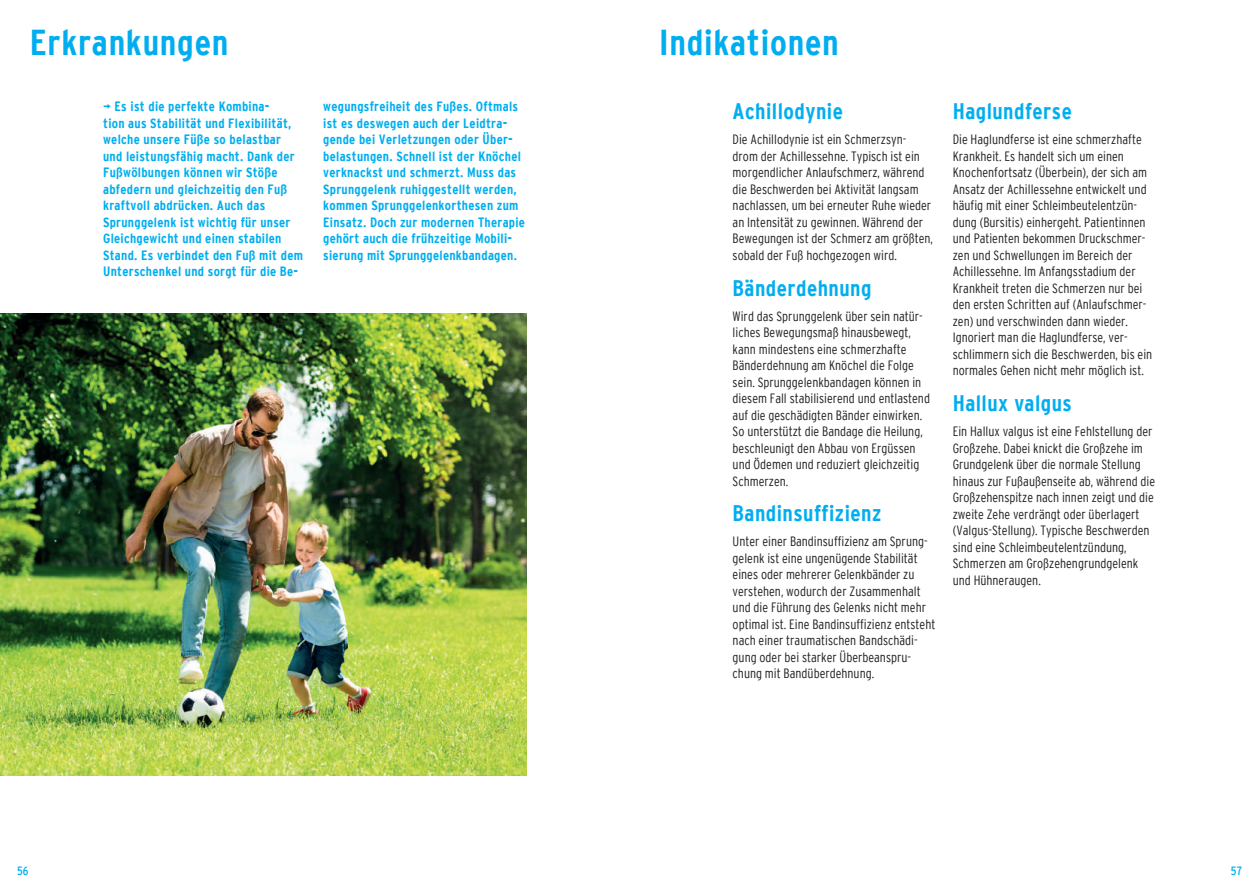
<style>
.page{position:relative;width:1259px;height:893px;background:#fff}
.page>*{position:absolute;margin:0;border:0;box-sizing:border-box;transform-origin:0 0}
.t1{font:700 condensed 36px "Interstate";letter-spacing:.02em;color:#00aeef}
.t2{font:700 condensed 22.5px "Interstate";letter-spacing:.02em;color:#00aeef}
.t3{font:300 condensed 13.5px/16.5px "Interstate";color:#231f20}
.t4{font:700 condensed 13.5px/16.5px "Interstate";letter-spacing:.02em;color:#00aeef}
.t5{font:12px "Inter Reg Con";color:#00aeef}
</style>
<div class="page">
<img style="left:0;top:314px;width:526px;height:462px">
<h1 class="t1" style="left:30px;top:22px;width:200px">Erkrankungen</h1>
<h1 class="t1" style="left:659px;top:22px;width:181px">Indikationen</h1>
<p class="t4" style="left:323px;top:98px;width:203px">wegungsfreiheit des Fußes. Oftmals ist es deswegen auch der Leidtra&shy;gende bei Verletzungen oder Über&shy;belastungen. Schnell ist der Knöchel verknackst und schmerzt. Muss das Sprunggelenk ruhiggestellt werden, kommen Sprunggelenkorthesen zum Einsatz. Doch zur modernen Therapie gehört auch die frühzeitige Mobili&shy;sierung mit Sprunggelenkbandagen.</p>
<p class="t4" style="left:103px;top:98px;width:201px">¬ Es ist die perfekte Kombina-<br>tion aus Stabilität und Flexibilität, welche unsere Füße so belastbar und leistungsfähig macht. Dank der Fußwölbungen können wir Stöße abfedern und gleichzeitig den Fuß kraftvoll abdrücken. Auch das Sprunggelenk ist wichtig für unser Gleichgewicht und einen stabilen Stand. Es verbindet den Fuß mit dem Unterschenkel und sorgt für die Be-</p>
<h2 class="t2" style="left:732px;top:99px;width:112px">Achillodynie</h2>
<p class="t3" style="left:732px;top:131px;width:202px">Die Achillodynie ist ein Schmerzsyn&shy;drom der Achillessehne. Typisch ist ein morgendlicher Anlaufschmerz, während die Beschwerden bei Aktivität langsam nachlassen, um bei erneuter Ruhe wieder an Intensität zu gewinnen. Während der Bewegungen ist der Schmerz am größten, sobald der Fuß hochgezogen wird.</p>
<h2 class="t2" style="left:732px;top:275px;width:140px">Bänderdehnung</h2>
<p class="t3" style="left:732px;top:307px;width:199px">Wird das Sprunggelenk über sein natür&shy;liches Bewegungsmaß hinausbewegt, kann mindestens eine schmerzhafte Bänderdehnung am Knöchel die Folge sein. Sprunggelenkbandagen können in diesem Fall stabilisierend und entlastend auf die geschädigten Bänder einwirken.<br>So unterstützt die Bandage die Heilung, beschleunigt den Abbau von Ergüssen und Ödemen und reduziert gleichzeitig Schmerzen.</p>
<h2 class="t2" style="left:732px;top:501px;width:150px">Bandinsuffizienz</h2>
<p class="t3" style="left:732px;top:533px;width:204px">Unter einer Bandinsuffizienz am Sprung&shy;gelenk ist eine ungenügende Stabilität eines oder mehrerer Gelenkbänder zu verstehen, wodurch der Zusammenhalt und die Führung des Gelenks nicht mehr optimal ist. Eine Bandinsuffizienz entsteht nach einer traumatischen Bandschädi&shy;gung oder bei starker Überbeanspru&shy;chung mit Bandüberdehnung.</p>
<h2 class="t2" style="left:952px;top:99px;width:121px">Haglundferse</h2>
<p class="t3" style="left:952px;top:131px;width:201px">Die Haglundferse ist eine schmerzhafte Krankheit. Es handelt sich um einen Knochenfortsatz (Überbein), der sich am Ansatz der Achillessehne entwickelt und häufig mit einer Schleimbeutelentzün&shy;dung (Bursitis) einhergeht. Patientinnen und Patienten bekommen Druckschmer&shy;zen und Schwellungen im Bereich der Achillessehne. Im Anfangsstadium der Krankheit treten die Schmerzen nur bei den ersten Schritten auf (Anlaufschmer&shy;zen) und verschwinden dann wieder.<br>Ignoriert man die Haglundferse, ver&shy;schlimmern sich die Beschwerden, bis ein normales Gehen nicht mehr möglich ist.</p>
<h2 class="t2" style="left:952px;top:391px;width:121px">Hallux valgus</h2>
<p class="t3" style="left:952px;top:423px;width:204px">Ein Hallux valgus ist eine Fehlstellung der Großzehe. Dabei knickt die Großzehe im Grundgelenk über die normale Stellung hinaus zur Fußaußenseite ab, während die Großzehenspitze nach innen zeigt und die zweite Zehe verdrängt oder überlagert (Valgus-Stellung). Typische Beschwerden sind eine Schleimbeutelentzündung, Schmerzen am Großzehengrundgelenk und Hühneraugen.</p>
<p class="t5" style="left:17px;top:864px;width:13px">56</p>
<p class="t5" style="left:1230px;top:864px;width:13px">57</p>
</div>
